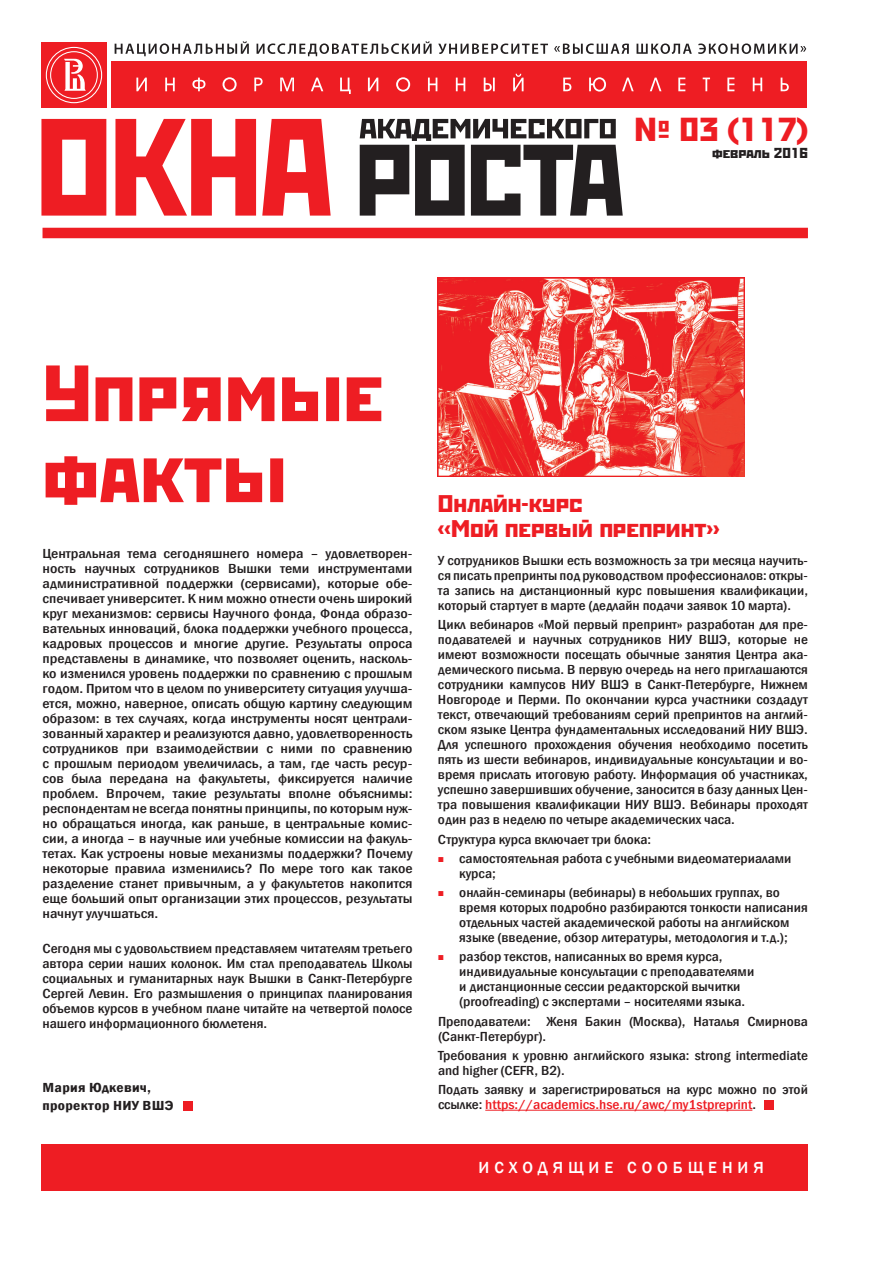
<style>
.page{position:relative;width:893px;height:1263px;background:#fff}
.page>*{position:absolute;margin:0;border:0;box-sizing:border-box;transform-origin:0 0}
.t1{font:79.5px/81px "Rodchenko C";letter-spacing:.01em;color:#ee1d23;scale:1.14 1}
.t2{font:33.15px "Rodchenko C";color:#ee1d23;scale:1.19 1}
.t3{font:24px/25.5px "Rodchenko C";color:#ee1d23;scale:1.19 1}
.t4{font:500 16.5px "Franklin Gothic";letter-spacing:.3em;color:#fff}
.t5{font:14.4px "Rodchenko C";color:#231f20;scale:1.19 1}
.t6{font:500 condensed 13.5px/15px "Franklin Gothic";color:#231f20;scale:1.14 1}
.t7{font:500 condensed 13.5px/15px "Franklin Gothic";color:#231f20;text-align:justify;scale:1.19 1}
.t8{font:500 condensed 13.5px/15px "Franklin Gothic";color:#231f20;text-align:justify;scale:1.15 1}
.t9{font:500 condensed 13.5px/15px "Franklin Gothic";color:#231f20;text-align:justify;scale:1.13 1}
.t10{font:600 condensed 13.5px/18px "Franklin Gothic";letter-spacing:.02em;color:#231f20;scale:1.16 1}
.s1{font-size:10.5px;color:#ee1d23}
.s2{color:#ee1d23}
</style>
<div class="page">
<div style="left:41px;top:1144px;width:767px;height:47px;background:#ee1d23"></div>
<div style="left:43px;top:228px;width:765px;height:10px;background:#ee1d23"></div>
<div style="left:111px;top:61px;width:696px;height:47px;background:#ee1d23"></div>
<svg style="left:136px;top:74px;width:653px;height:20px"></svg>
<div style="left:41px;top:43px;width:66px;height:65px;background:#ee1d23"></div>
<svg style="left:115px;top:41px;width:691px;height:15px"></svg>
<svg style="left:41px;top:119px;width:65px;height:97px"></svg>
<svg style="left:115px;top:119px;width:141px;height:97px"></svg>
<svg style="left:262px;top:119px;width:69px;height:97px"></svg>
<svg style="left:46px;top:47px;width:56px;height:56px"></svg>
<svg style="left:360px;top:119px;width:263px;height:97px"></svg>
<hr style="left:485px;top:1110px;width:267px;height:1px;background:#ee1d23">
<div style="left:765px;top:1100px;width:9px;height:9px;background:#ee1d23"></div>
<div style="left:183px;top:1101px;width:9px;height:9px;background:#ee1d23"></div>
<img style="left:438px;top:278px;width:306px;height:199px">
<h2 class="t2" style="left:634px;top:111px;width:147px">№ 03 (117)</h2>
<p class="t5" style="left:712px;top:145px;width:82px">февраль 2016</p>
<h1 class="t1" style="left:43px;top:350px;width:300px">Упрямые факты</h1>
<p class="t7" style="left:43px;top:545px;width:312px">Центральная тема сегодняшнего номера – удовлетворен&shy;ность научных сотрудников Вышки теми инструментами административной поддержки (сервисами), которые обе&shy;спечивает университет. К ним можно отнести очень широкий круг механизмов: сервисы Научного фонда, Фонда образо&shy;вательных инноваций, блока поддержки учебного процесса, кадровых процессов и многие другие. Результаты опроса представлены в динамике, что позволяет оценить, насколь&shy;ко изменился уровень поддержки по сравнению с прошлым годом. Притом что в целом по университету ситуация улучша&shy;ется, можно, наверное, описать общую картину следующим образом: в тех случаях, когда инструменты носят централи&shy;зованный характер и реализуются давно, удовлетворенность сотрудников при взаимодействии с ними по сравнению с прошлым периодом увеличилась, а там, где часть ресур&shy;сов была передана на факультеты, фиксируется наличие проблем. Впрочем, такие результаты вполне объяснимы: респондентам не всегда понятны принципы, по которым нуж&shy;но обращаться иногда, как раньше, в центральные комис&shy;сии, а иногда – в научные или учебные комиссии на факуль&shy;тетах. Как устроены новые механизмы поддержки? Почему некоторые правила изменились? По мере того как такое разделение станет привычным, а у факультетов накопится еще больший опыт организации этих процессов, результаты начнут улучшаться.</p>
<p class="t8" style="left:43px;top:940px;width:323px">Сегодня мы с удовольствием представляем читателям третьего автора серии наших колонок. Им стал преподаватель Школы социальных и гуманитарных наук Вышки в Санкт-Петербурге Сергей Левин. Его размышления о принципах планирования объемов курсов в учебном плане читайте на четвертой полосе нашего информационного бюллетеня.</p>
<p class="t10" style="left:43px;top:1079px;width:115px">Мария Юдкевич, проректор НИУ ВШЭ</p>
<h3 class="t3" style="left:438px;top:490px;width:238px">Онлайн-курс<br>«Мой первый препринт»</h3>
<p class="t9" style="left:438px;top:553px;width:329px">У сотрудников Вышки есть возможность за три месяца научить&shy;ся писать препринты под руководством профессионалов: откры&shy;та запись на дистанционный курс повышения квалификации, который стартует в марте (дедлайн подачи заявок 10 марта).</p>
<p class="t6" style="left:438px;top:617px;width:326px;text-align:justify">Цикл вебинаров «Мой первый препринт» разработан для пре&shy;подавателей и научных сотрудников НИУ ВШЭ, которые не имеют возможности посещать обычные занятия Центра ака&shy;демического письма. В первую очередь на него приглашаются сотрудники кампусов НИУ ВШЭ в Санкт-Петербурге, Нижнем Новгороде и Перми. По окончании курса участники создадут текст, отвечающий требованиям серий препринтов на англий&shy;ском языке Центра фундаментальных исследований НИУ ВШЭ.<br>Для успешного прохождения обучения необходимо посетить пять из шести вебинаров, индивидуальные консультации и во&shy;время прислать итоговую работу. Информация об участниках, успешно завершивших обучение, заносится в базу данных Цен&shy;тра повышения квалификации НИУ ВШЭ. Вебинары проходят один раз в неделю по четыре академических часа.</p>
<p class="t6" style="left:438px;top:831px;width:188px">Структура курса включает три блока:</p>
<p class="t6" style="left:459px;top:851px;width:293px;text-indent:-21px"><span class="s1">■</span> самостоятельная работа с учебными видеоматериалами курса;</p>
<p class="t6" style="left:459px;top:885px;width:307px;text-indent:-21px"><span class="s1">■</span> онлайн-семинары (вебинары) в небольших группах, во время которых подробно разбираются тонкости написания отдельных частей академической работы на английском языке (введение, обзор литературы, методология и т.д.);</p>
<p class="t6" style="left:459px;top:949px;width:260px;text-indent:-21px"><span class="s1">■</span> разбор текстов, написанных во время курса, индивидуальные консультации с преподавателями и дистанционные сессии редакторской вычитки (proofreading) с экспертами – носителями языка.</p>
<p class="t6" style="left:438px;top:1013px;width:326px">Преподаватели: Женя Бакин (Москва), Наталья Смирнова (Санкт-Петербург).</p>
<p class="t6" style="left:438px;top:1048px;width:326px">Требования к уровню английского языка: strong intermediate and higher (CEFR, B2).</p>
<p class="t6" style="left:438px;top:1082px;width:326px">Подать заявку и зарегистрироваться на курс можно по этой ссылке: <span class="s2">https://academics.hse.ru/awc/my1stpreprint</span>.</p>
<p class="t4" style="left:478px;top:1157px;width:287px">ИСХОДЯЩИЕ СООБЩЕНИЯ</p>
</div>
